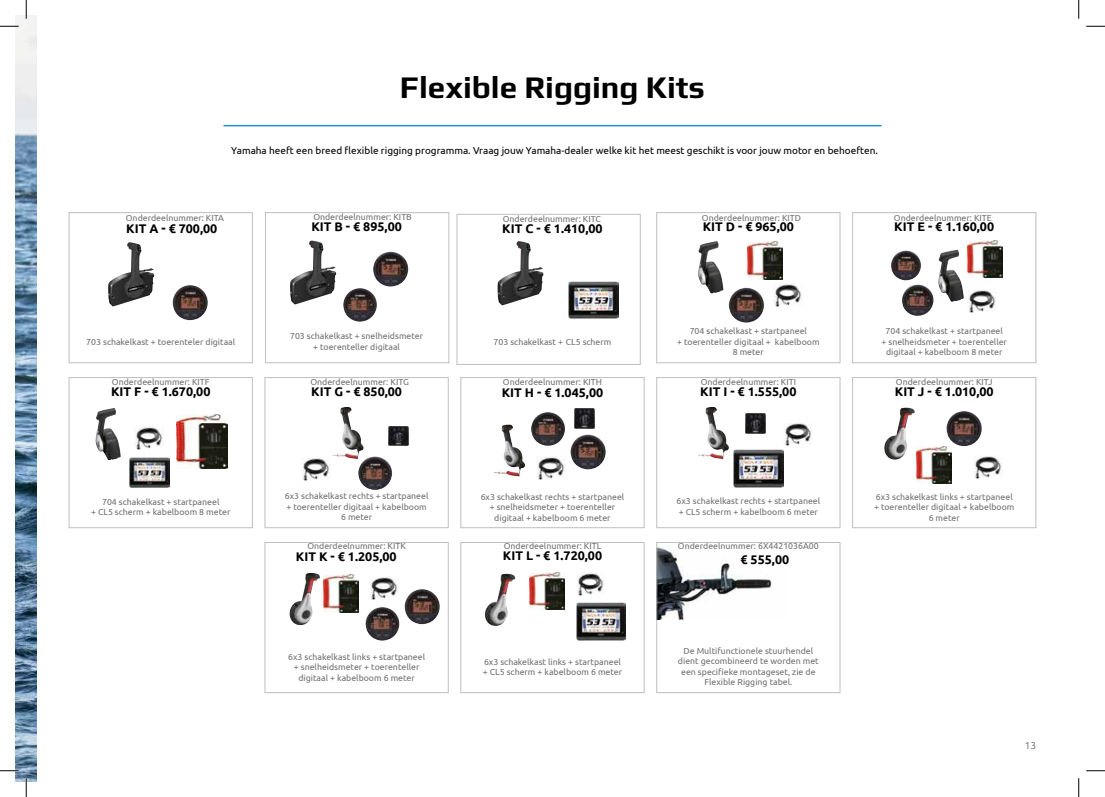
<style>
.page{position:relative;width:1105px;height:797px;background:#fff}
.page>*{position:absolute;margin:0;border:0;box-sizing:border-box;transform-origin:0 0}
.t1{font:700 31.25px "Play";color:#000}
.t2{font:700 12.5px "Ubuntu";color:#000}
.t3{font:10px "Ubuntu";color:#000}
.t4{font:300 10px "Ubuntu";color:#575756}
.t5{font:8.75px/10.5px "Ubuntu";color:#6f7070;text-align:center}
</style>
<div class="page">
<img style="left:16px;top:16px;width:21px;height:765px">
<div style="left:265px;top:212px;width:184px;height:151px;border:1px solid #bdbfc1"></div>
<div style="left:69px;top:212px;width:184px;height:151px;border:1px solid #bdbfc1"></div>
<hr style="left:223px;top:125px;width:658px;height:1px;background:#0082c7">
<img style="left:108px;top:242px;width:46px;height:64px">
<img style="left:172px;top:285px;width:36px;height:35px">
<img style="left:290px;top:240px;width:46px;height:64px">
<img style="left:343px;top:288px;width:34px;height:34px">
<img style="left:373px;top:251px;width:36px;height:35px">
<img style="left:748px;top:242px;width:35px;height:37px">
<img style="left:774px;top:284px;width:28px;height:23px">
<img style="left:729px;top:288px;width:35px;height:35px">
<img style="left:698px;top:241px;width:25px;height:52px">
<div style="left:656px;top:212px;width:184px;height:151px;border:1px solid #bdbfc1"></div>
<img style="left:902px;top:284px;width:32px;height:32px">
<img style="left:891px;top:250px;width:30px;height:30px">
<img style="left:968px;top:240px;width:34px;height:38px">
<img style="left:968px;top:289px;width:28px;height:23px">
<img style="left:938px;top:249px;width:26px;height:53px">
<div style="left:852px;top:212px;width:184px;height:151px;border:1px solid #bdbfc1"></div>
<img style="left:974px;top:455px;width:28px;height:23px">
<img style="left:946px;top:411px;width:36px;height:35px">
<img style="left:917px;top:446px;width:35px;height:37px">
<img style="left:884px;top:407px;width:31px;height:53px">
<div style="left:852px;top:377px;width:184px;height:151px;border:1px solid #bdbfc1"></div>
<img style="left:531px;top:412px;width:34px;height:34px">
<img style="left:570px;top:434px;width:36px;height:35px">
<img style="left:574px;top:408px;width:20px;height:20px">
<img style="left:537px;top:457px;width:28px;height:23px">
<img style="left:494px;top:425px;width:31px;height:51px">
<div style="left:461px;top:377px;width:183px;height:151px;border:1px solid #bdbfc1"></div>
<img style="left:358px;top:456px;width:34px;height:34px">
<img style="left:389px;top:426px;width:19px;height:20px">
<img style="left:302px;top:457px;width:28px;height:23px">
<img style="left:332px;top:407px;width:32px;height:52px">
<div style="left:265px;top:377px;width:183px;height:151px;border:1px solid #bdbfc1"></div>
<img style="left:658px;top:545px;width:114px;height:75px">
<div style="left:656px;top:542px;width:184px;height:150px;border:1px solid #bdbfc1"></div>
<img style="left:365px;top:607px;width:34px;height:33px">
<img style="left:404px;top:589px;width:36px;height:35px">
<img style="left:370px;top:576px;width:28px;height:23px">
<img style="left:289px;top:573px;width:31px;height:53px">
<div style="left:265px;top:542px;width:183px;height:150px;border:1px solid #bdbfc1"></div>
<img style="left:324px;top:574px;width:34px;height:38px">
<img style="left:577px;top:572px;width:27px;height:23px">
<img style="left:484px;top:573px;width:31px;height:53px">
<div style="left:461px;top:542px;width:183px;height:150px;border:1px solid #bdbfc1"></div>
<img style="left:529px;top:572px;width:35px;height:37px">
<img style="left:576px;top:602px;width:50px;height:38px">
<img style="left:745px;top:414px;width:20px;height:19px">
<img style="left:784px;top:423px;width:28px;height:23px">
<img style="left:698px;top:407px;width:31px;height:52px">
<div style="left:656px;top:377px;width:184px;height:151px;border:1px solid #bdbfc1"></div>
<img style="left:733px;top:449px;width:50px;height:38px">
<img style="left:177px;top:414px;width:51px;height:55px">
<img style="left:135px;top:426px;width:28px;height:23px">
<img style="left:95px;top:408px;width:26px;height:52px">
<div style="left:69px;top:377px;width:184px;height:151px;border:1px solid #bdbfc1"></div>
<img style="left:130px;top:457px;width:40px;height:30px">
<img style="left:497px;top:241px;width:47px;height:64px">
<div style="left:457px;top:214px;width:183px;height:150px;border:1px solid #bdbfc1"></div>
<img style="left:569px;top:281px;width:49px;height:38px">
<svg style="left:0;top:25px;width:19px;height:2px"></svg>
<svg style="left:1086px;top:25px;width:19px;height:2px"></svg>
<svg style="left:0;top:770px;width:19px;height:1px"></svg>
<svg style="left:1086px;top:770px;width:19px;height:1px"></svg>
<svg style="left:25px;top:0;width:2px;height:19px"></svg>
<svg style="left:25px;top:778px;width:2px;height:19px"></svg>
<svg style="left:1078px;top:0;width:1px;height:19px"></svg>
<svg style="left:1078px;top:778px;width:1px;height:19px"></svg>
<h1 class="t1" style="left:400px;top:65px;width:306px">Flexible Rigging Kits</h1>
<p class="t3" style="left:231px;top:145px;width:648px">Yamaha heeft een breed flexible rigging programma. Vraag jouw Yamaha-dealer welke kit het meest geschikt is voor jouw motor en behoeften.</p>
<p class="t5" style="left:126px;top:213px;width:100px">Onderdeelnummer: KITA</p>
<p class="t5" style="left:313px;top:211px;width:100px">Onderdeelnummer: KITB</p>
<p class="t5" style="left:503px;top:213px;width:100px">Onderdeelnummer: KITC</p>
<p class="t5" style="left:702px;top:212px;width:101px">Onderdeelnummer: KITD</p>
<p class="t5" style="left:894px;top:212px;width:99px">Onderdeelnummer: KITE</p>
<h2 class="t2" style="left:311px;top:219px;width:92px">KIT B - € 895,00</h2>
<h2 class="t2" style="left:703px;top:219px;width:93px">KIT D - € 965,00</h2>
<h2 class="t2" style="left:894px;top:219px;width:101px">KIT E - € 1.160,00</h2>
<h2 class="t2" style="left:126px;top:221px;width:93px">KIT A - € 700,00</h2>
<h2 class="t2" style="left:502px;top:221px;width:102px">KIT C - € 1.410,00</h2>
<p class="t5" style="left:86px;top:336px;width:150px">703 schakelkast + toerenteler digitaal</p>
<p class="t5" style="left:290px;top:331px;width:134px">703 schakelkast + snelheidsmeter + toerenteller digitaal</p>
<p class="t5" style="left:112px;top:376px;width:99px">Onderdeelnummer: KITF</p>
<h2 class="t2" style="left:111px;top:384px;width:101px">KIT F - € 1.670,00</h2>
<p class="t5" style="left:310px;top:376px;width:100px">Onderdeelnummer: KITG</p>
<h2 class="t2" style="left:311px;top:384px;width:92px">KIT G - € 850,00</h2>
<p class="t5" style="left:493px;top:336px;width:119px">703 schakelkast + CL5 scherm</p>
<p class="t5" style="left:503px;top:376px;width:101px">Onderdeelnummer: KITH</p>
<h2 class="t2" style="left:502px;top:384px;width:103px">KIT H - € 1.045,00</h2>
<p class="t5" style="left:677px;top:325px;width:144px">704 schakelkast + startpaneel<br>+ toerenteller digitaal + kabelboom<br>8 meter</p>
<p class="t5" style="left:701px;top:376px;width:97px">Onderdeelnummer: KITI</p>
<h2 class="t2" style="left:700px;top:383px;width:98px">KIT I - € 1.555,00</h2>
<p class="t5" style="left:881px;top:325px;width:127px">704 schakelkast + startpaneel<br>+ snelheidsmeter + toerenteller digitaal + kabelboom 8 meter</p>
<h2 class="t2" style="left:895px;top:383px;width:100px">KIT J - € 1.010,00</h2>
<p class="t5" style="left:896px;top:376px;width:98px">Onderdeelnummer: KITJ</p>
<p class="t5" style="left:91px;top:496px;width:141px">704 schakelkast + startpaneel<br>+ CL5 scherm + kabelboom 8 meter</p>
<p class="t5" style="left:285px;top:491px;width:145px">6x3 schakelkast rechts + startpaneel + toerenteller digitaal + kabelboom<br>6 meter</p>
<p class="t5" style="left:481px;top:491px;width:145px">6x3 schakelkast rechts + startpaneel + snelheidsmeter + toerenteller digitaal + kabelboom 6 meter</p>
<p class="t5" style="left:676px;top:495px;width:145px;text-align:left">6x3 schakelkast rechts + startpaneel + CL5 scherm + kabelboom 6 meter</p>
<p class="t5" style="left:307px;top:541px;width:100px">Onderdeelnummer: KITK</p>
<p class="t5" style="left:504px;top:541px;width:99px">Onderdeelnummer: KITL</p>
<p class="t5" style="left:678px;top:541px;width:142px">Onderdeelnummer: 6X4421036A00</p>
<h2 class="t2" style="left:503px;top:548px;width:101px">KIT L - € 1.720,00</h2>
<h2 class="t2" style="left:296px;top:548px;width:102px">KIT K - € 1.205,00</h2>
<h2 class="t2" style="left:740px;top:552px;width:50px">€ 555,00</h2>
<p class="t5" style="left:288px;top:651px;width:138px">6x3 schakelkast links + startpaneel + snelheidsmeter + toerenteller digitaal + kabelboom 6 meter</p>
<p class="t5" style="left:483px;top:656px;width:141px;text-align:left">6x3 schakelkast links + startpaneel + CL5 scherm + kabelboom 6 meter</p>
<p class="t5" style="left:678px;top:645px;width:142px">De Multifunctionele stuurhendel dient gecombineerd te worden met een specifieke montageset, zie de<br>Flexible Rigging tabel.</p>
<p class="t5" style="left:874px;top:491px;width:142px">6x3 schakelkast links + startpaneel + toerenteller digitaal + kabelboom<br>6 meter</p>
<p class="t4" style="left:1025px;top:740px;width:13px">13</p>
</div>
